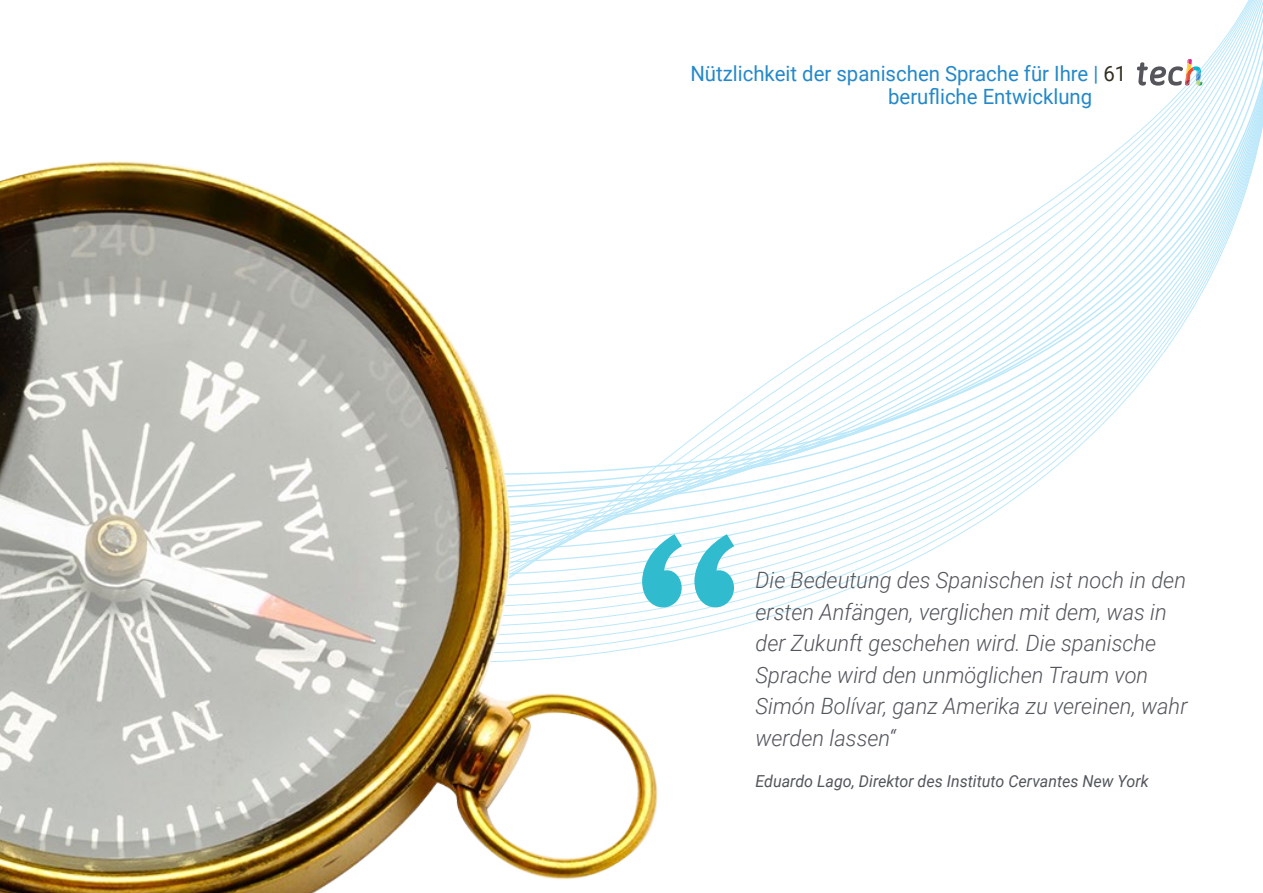
<style>
.page{position:relative;width:1263px;height:893px;background:#fff}
.page>*{position:absolute;margin:0;border:0;box-sizing:border-box;transform-origin:0 0}
.t1{font:italic 300 22.5px/31.5px "Roboto";color:#52555b}
.t2{font:21px/22.5px "Roboto";color:#2488c9}
.t3{font:italic 16.5px "Roboto";color:#52555b}
.s1{color:#312e20}
</style>
<div class="page">
<svg style="left:734px;top:0;width:529px;height:628px"></svg>
<img style="left:0;top:161px;width:734px;height:732px">
<svg style="left:642px;top:534px;width:92px;height:73px"></svg>
<p class="t2" style="left:888px;top:62px;width:240px;text-indent:-198px">Nützlichkeit der spanischen Sprache für Ihre | <span class="s1">61 </span>berufliche Entwicklung</p>
<p class="t1" style="left:755px;top:564px;width:434px">Die Bedeutung des Spanischen ist noch in den ersten Anfängen, verglichen mit dem, was in der Zukunft geschehen wird. Die spanische Sprache wird den unmöglichen Traum von Simón Bolívar, ganz Amerika zu vereinen, wahr werden lassen“</p>
<p class="t3" style="left:755px;top:769px;width:395px">Eduardo Lago, Direktor des Instituto Cervantes New York</p>
</div>
